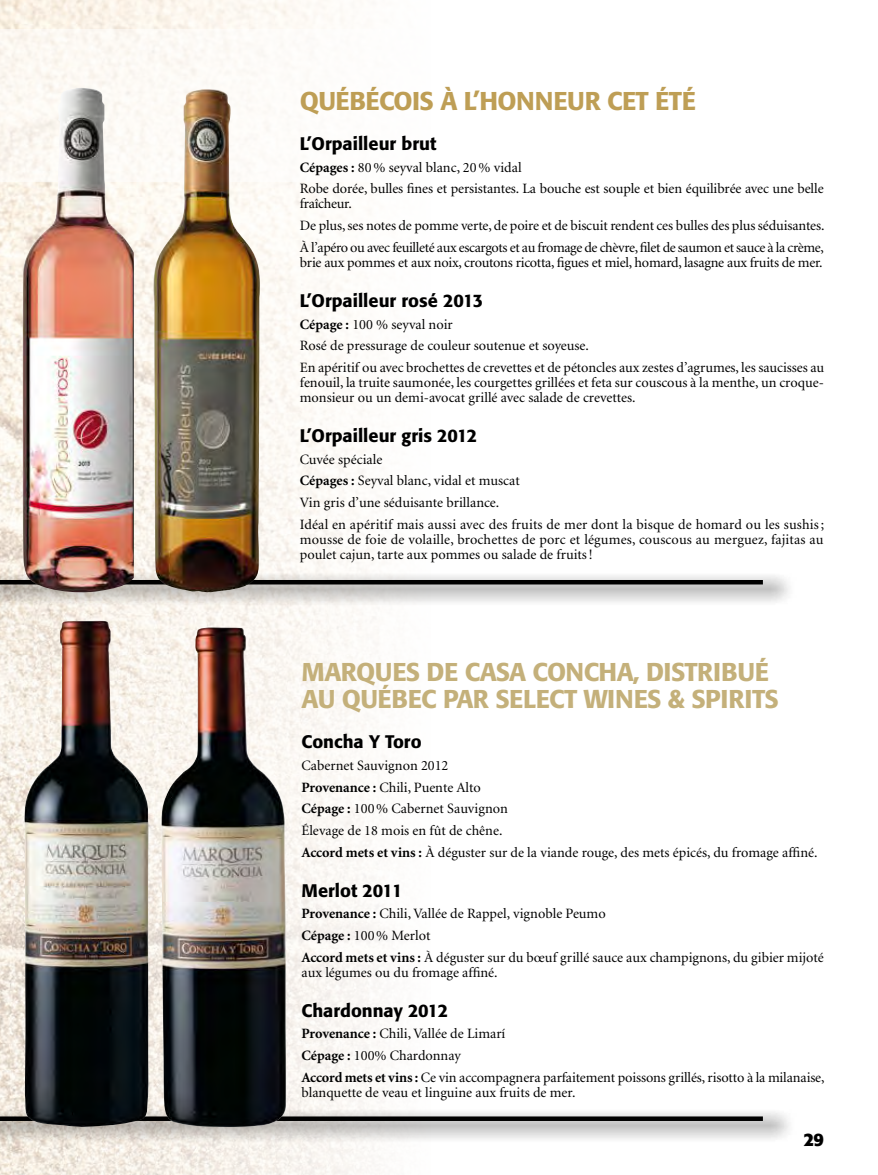
<style>
.page{position:relative;width:878px;height:1175px;background:#fff}
.page>*{position:absolute;margin:0;border:0;box-sizing:border-box;transform-origin:0 0}
.t1{font:500 25.5px/27px "Formata";letter-spacing:-.02em;color:#c4b07a}
.t2{font:500 25.5px "Formata";letter-spacing:-.02em;color:#be9e55}
.t3{font:500 18px "Formata";letter-spacing:-.02em;color:#000}
.t4{font:700 18px "Formata";color:#000}
.t5{font:14.25px/21.8px "Minion";color:#000}
.t6{font:14.25px/21.8px "Minion";letter-spacing:-.02em;color:#000}
.s1{font-weight:700}
</style>
<div class="page">
<img style="left:0;top:0;width:385px;height:1174px">
<div style="left:0;top:29px;width:878px;height:153px;background:#fff"></div>
<div style="left:0;top:571px;width:797px;height:35px;background:#000;opacity:.91"></div>
<hr style="left:0;top:580px;width:762px;height:4px;background:#000">
<div style="left:0;top:1107px;width:797px;height:36px;background:#000;opacity:.91"></div>
<svg style="left:0;top:1116px;width:762px;height:4px;background:#1a1a19"></svg>
<img style="left:153px;top:89px;width:110px;height:503px">
<img style="left:0;top:105px;width:15px;height:501px">
<img style="left:22px;top:88px;width:112px;height:507px">
<img style="left:24px;top:620px;width:125px;height:506px">
<img style="left:161px;top:627px;width:125px;height:501px">
<h1 class="t2" style="left:300px;top:85px;width:397px">QUÉBÉCOIS À L’HONNEUR CET ÉTÉ</h1>
<p class="t3" style="left:300px;top:132px;width:138px">L’ORPAILLEUR BRUT</p>
<p class="t5" style="left:300px;top:157px;width:525px"><span class="s1">Cépages :</span> 80% seyval blanc, 20% vidal<br>Robe dorée, bulles fines et persistantes. La bouche est souple et bien équilibrée avec une belle</p>
<p class="t6" style="left:300px;top:194px;width:526px">fraîcheur.<br>De plus, ses notes de pomme verte, de poire et de biscuit rendent ces bulles des plus séduisantes.<br>À l’apéro ou avec feuilleté aux escargots et au fromage de chèvre, filet de saumon et sauce à la crème,</p>
<p class="t6" style="left:300px;top:252px;width:524px">brie aux pommes et aux noix, croutons ricotta, figues et miel, homard, lasagne aux fruits de mer.</p>
<p class="t3" style="left:300px;top:289px;width:185px">L’ORPAILLEUR ROSÉ 2013</p>
<p class="t5" style="left:300px;top:314px;width:526px"><span class="s1">Cépage :</span> 100 % seyval noir<br>Rosé de pressurage de couleur soutenue et soyeuse.<br>En apéritif ou avec brochettes de crevettes et de pétoncles aux zestes d’agrumes, les saucisses au</p>
<p class="t5" style="left:300px;top:375px;width:525px;line-height:15px">fenouil, la truite saumonée, les courgettes grillées et feta sur couscous à la menthe, un croque&shy;monsieur ou un demi-avocat grillé avec salade de crevettes.</p>
<p class="t3" style="left:300px;top:424px;width:179px">L’ORPAILLEUR GRIS 2012</p>
<p class="t5" style="left:300px;top:449px;width:525px">Cuvée spéciale<br><span class="s1">Cépages :</span> Seyval blanc, vidal et muscat<br>Vin gris d’une séduisante brillance.<br>Idéal en apéritif mais aussi avec des fruits de mer dont la bisque de homard ou les sushis;</p>
<p class="t5" style="left:300px;top:532px;width:525px;line-height:15px">mousse de foie de volaille, brochettes de porc et légumes, couscous au merguez, fajitas au poulet cajun, tarte aux pommes ou salade de fruits!</p>
<h1 class="t1" style="left:301px;top:658px;width:478px">MARQUES DE CASA CONCHA, DISTRIBUÉ<br>AU QUÉBEC PAR SELECT WINES &amp; SPIRITS</h1>
<p class="t3" style="left:301px;top:730px;width:122px">CONCHA Y TORO</p>
<p class="t5" style="left:301px;top:755px;width:517px">Cabernet Sauvignon 2012<br><span class="s1">Provenance :</span> Chili, Puente Alto<br><span class="s1">Cépage :</span> 100% Cabernet Sauvignon<br>Élevage de 18 mois en fût de chêne.<br><span class="s1">Accord mets et vins :</span> À déguster sur de la viande rouge, des mets épicés, du fromage affiné.</p>
<p class="t3" style="left:301px;top:879px;width:103px">MERLOT 2011</p>
<p class="t5" style="left:301px;top:903px;width:524px"><span class="s1">Provenance :</span> Chili, Vallée de Rappel, vignoble Peumo<br><span class="s1">Cépage :</span> 100% Merlot<br><span class="s1">Accord mets et vins :</span> À déguster sur du bœuf grillé sauce aux champignons, du gibier mijoté</p>
<p class="t5" style="left:301px;top:962px;width:198px">aux légumes ou du fromage affiné.</p>
<p class="t3" style="left:301px;top:999px;width:148px">CHARDONNAY 2012</p>
<p class="t5" style="left:301px;top:1023px;width:524px"><span class="s1">Provenance :</span> Chili, Vallée de Limarí<br><span class="s1">Cépage :</span> 100% Chardonnay<br><span class="s1">Accord mets et vins :</span> Ce vin accompagnera parfaitement poissons grillés, risotto à la milanaise,</p>
<p class="t5" style="left:301px;top:1082px;width:275px">blanquette de veau et linguine aux fruits de mer.</p>
<p class="t4" style="left:804px;top:1128px;width:22px">29</p>
</div>
